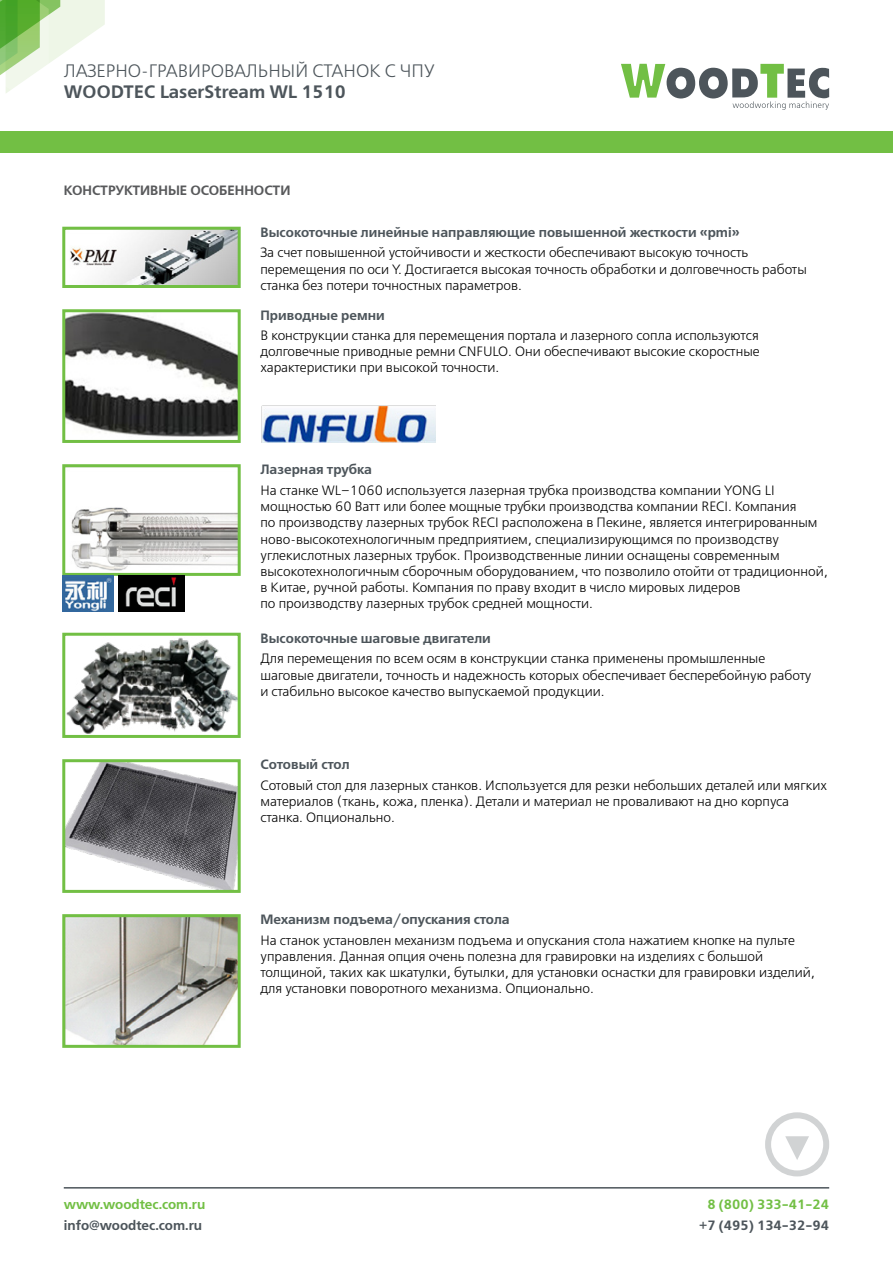
<style>
.page{position:relative;width:893px;height:1263px;background:#fff}
.page>*{position:absolute;margin:0;border:0;box-sizing:border-box;transform-origin:0 0}
.t1{font:18px "Free Set Light C";color:#4d555b}
.t2{font:18px "Free Set Demi C";color:#4d555b}
.t3{font:13.5px/16.2px "Free Set Light C";color:#000}
.t4{font:13.5px "Free Set Demi C";color:#4d555b}
.t5{font:13.5px "Free Set Demi C";color:#72bf44}
.t6{font:13.5px "Free Set Demi C";color:#58595b}
</style>
<div class="page">
<svg style="left:0;top:0;width:105px;height:93px"></svg>
<svg style="left:621px;top:64px;width:208px;height:46px"></svg>
<div style="left:0;top:131px;width:893px;height:21px;background:#72bf44"></div>
<hr style="left:64px;top:1187px;width:765px;height:1px;background:#4d555b">
<div style="left:765px;top:1112px;width:64px;height:64px;border:6px solid #d1d3d4;border-radius:50%"></div>
<svg style="left:785px;top:1136px;width:24px;height:24px"></svg>
<img style="left:70px;top:231px;width:167px;height:53px">
<div style="left:62px;top:227px;width:179px;height:61px;border:3px solid #72bf44"></div>
<img style="left:66px;top:313px;width:171px;height:124px">
<div style="left:62px;top:309px;width:179px;height:134px;border:3px solid #72bf44"></div>
<img style="left:66px;top:763px;width:171px;height:126px">
<div style="left:62px;top:759px;width:179px;height:134px;border:3px solid #72bf44"></div>
<img style="left:66px;top:918px;width:171px;height:126px">
<div style="left:62px;top:914px;width:179px;height:134px;border:3px solid #72bf44"></div>
<img style="left:66px;top:637px;width:171px;height:97px">
<div style="left:62px;top:633px;width:179px;height:105px;border:3px solid #72bf44"></div>
<img style="left:71px;top:507px;width:166px;height:64px">
<div style="left:62px;top:464px;width:179px;height:112px;border:3px solid #72bf44"></div>
<img style="left:262px;top:405px;width:174px;height:38px">
<img style="left:62px;top:576px;width:52px;height:35px">
<img style="left:119px;top:576px;width:65px;height:35px">
<h1 class="t1" style="left:64px;top:61px;width:372px">ЛАЗЕРНО-ГРАВИРОВАЛЬНЫЙ СТАНОК С ЧПУ</h1>
<h1 class="t2" style="left:64px;top:82px;width:283px">WOODTEC LaserStream WL 1510</h1>
<p class="t6" style="left:64px;top:183px;width:228px">КОНСТРУКТИВНЫЕ ОСОБЕННОСТИ</p>
<p class="t4" style="left:260px;top:225px;width:481px">Высокоточные линейные направляющие повышенной жесткости «pmi»</p>
<p class="t3" style="left:260px;top:245px;width:548px">За счет повышенной устойчивости и жесткости обеспечивают высокую точность перемещения по оси Y. Достигается высокая точность обработки и долговечность работы станка без потери точностных параметров.</p>
<p class="t4" style="left:260px;top:307px;width:126px">Приводные ремни</p>
<p class="t3" style="left:260px;top:328px;width:501px;text-align:justify">В конструкции станка для перемещения портала и лазерного сопла используются долговечные приводные ремни CNFULO. Они обеспечивают высокие скоростные характеристики при высокой точности.</p>
<p class="t4" style="left:260px;top:462px;width:113px">Лазерная трубка</p>
<p class="t3" style="left:260px;top:483px;width:569px">На станке WL–1060 используется лазерная трубка производства компании YONG LI мощностью 60 Ватт или более мощные трубки производства компании RECI. Компания<br>по производству лазерных трубок RECI расположена в Пекине, является интегрированным ново-высокотехнологичным предприятием, специализирующимся по производству углекислотных лазерных трубок. Производственные линии оснащены современным высокотехнологичным сборочным оборудованием, что позволило отойти от традиционной, в Китае, ручной работы. Компания по праву входит в число мировых лидеров<br>по производству лазерных трубок средней мощности.</p>
<p class="t4" style="left:260px;top:631px;width:232px">Высокоточные шаговые двигатели</p>
<p class="t3" style="left:260px;top:651px;width:553px">Для перемещения по всем осям в конструкции станка применены промышленные шаговые двигатели, точность и надежность которых обеспечивает бесперебойную работу и стабильно высокое качество выпускаемой продукции.</p>
<p class="t4" style="left:260px;top:757px;width:91px">Сотовый стол</p>
<p class="t3" style="left:260px;top:778px;width:568px">Сотовый стол для лазерных станков. Используется для резки небольших деталей или мягких материалов (ткань, кожа, пленка). Детали и материал не проваливают на дно корпуса станка. Опционально.</p>
<p class="t4" style="left:260px;top:912px;width:251px">Механизм подъема/опускания стола</p>
<p class="t3" style="left:260px;top:933px;width:556px">На станок установлен механизм подъема и опускания стола нажатием кнопке на пульте управления. Данная опция очень полезна для гравировки на изделиях с большой толщиной, таких как шкатулки, бутылки, для установки оснастки для гравировки изделий, для установки поворотного механизма. Опционально.</p>
<p class="t5" style="left:64px;top:1197px;width:143px">www.woodtec.com.ru</p>
<p class="t4" style="left:64px;top:1218px;width:140px">info@woodtec.com.ru</p>
<p class="t5" style="left:707px;top:1197px;width:123px">8 (800) 333-41-24</p>
<p class="t4" style="left:699px;top:1217px;width:131px">+7 (495) 134-32-94</p>
</div>
